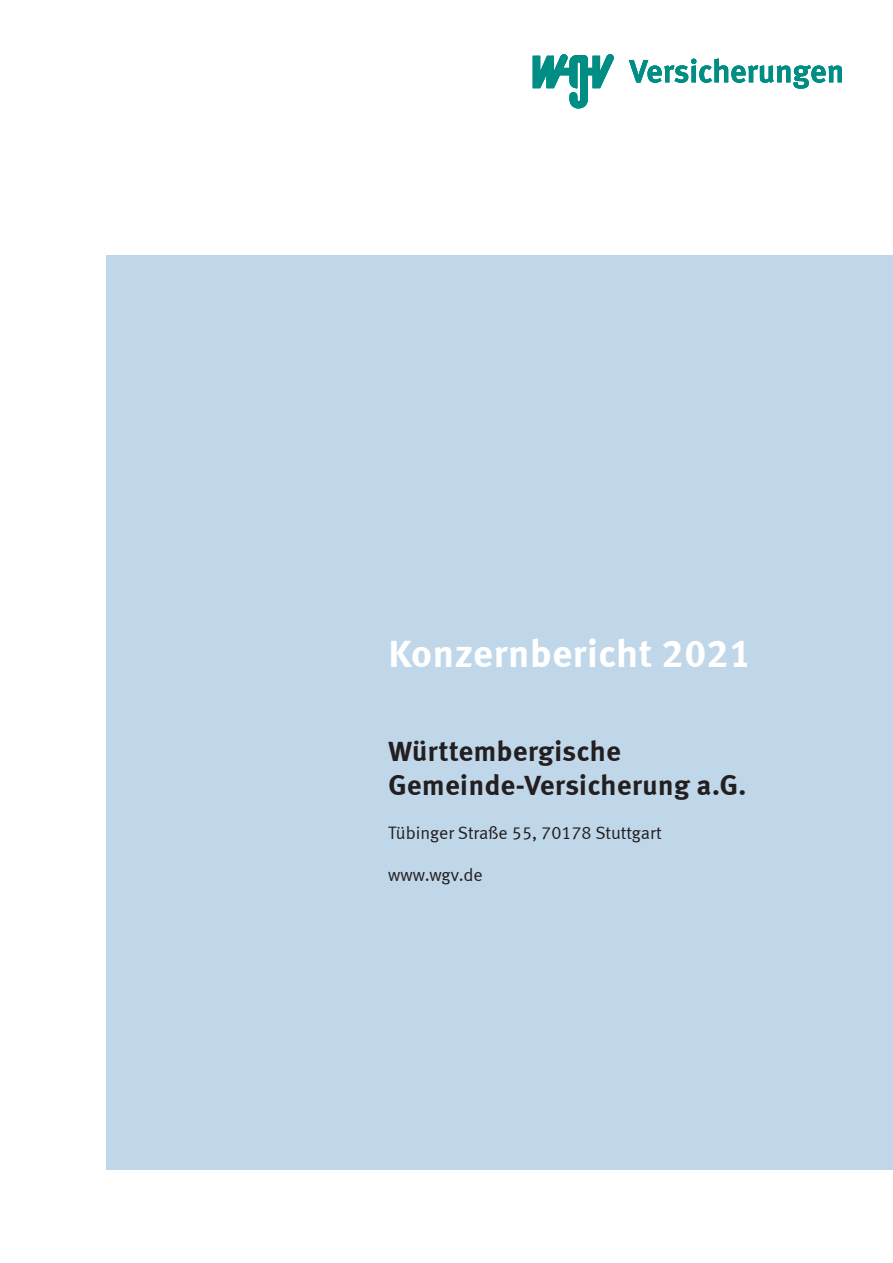
<style>
.page{position:relative;width:893px;height:1263px;background:#fff}
.page>*{position:absolute;margin:0;border:0;box-sizing:border-box;transform-origin:0 0}
.t1{font:700 39px "Meta Correspondence";color:#fff}
.t2{font:700 28.5px/33.8px "Meta Correspondence";color:#231f20}
.t3{font:18px "Meta Correspondence";color:#231f20}
</style>
<div class="page">
<div style="left:106px;top:255px;width:787px;height:914px;background:#c0d7ea"></div>
<svg style="left:533px;top:54px;width:81px;height:54px"></svg>
<svg style="left:629px;top:58px;width:213px;height:31px"></svg>
<h1 class="t1" style="left:388px;top:630px;width:365px">Konzernbericht 2021</h1>
<p class="t2" style="left:388px;top:734px;width:360px">Württembergische<br>Gemeinde-Versicherung a.G.</p>
<p class="t3" style="left:388px;top:823px;width:275px">Tübinger Straße 55, 70178 Stuttgart</p>
<p class="t3" style="left:388px;top:864px;width:96px">www.wgv.de</p>
</div>
